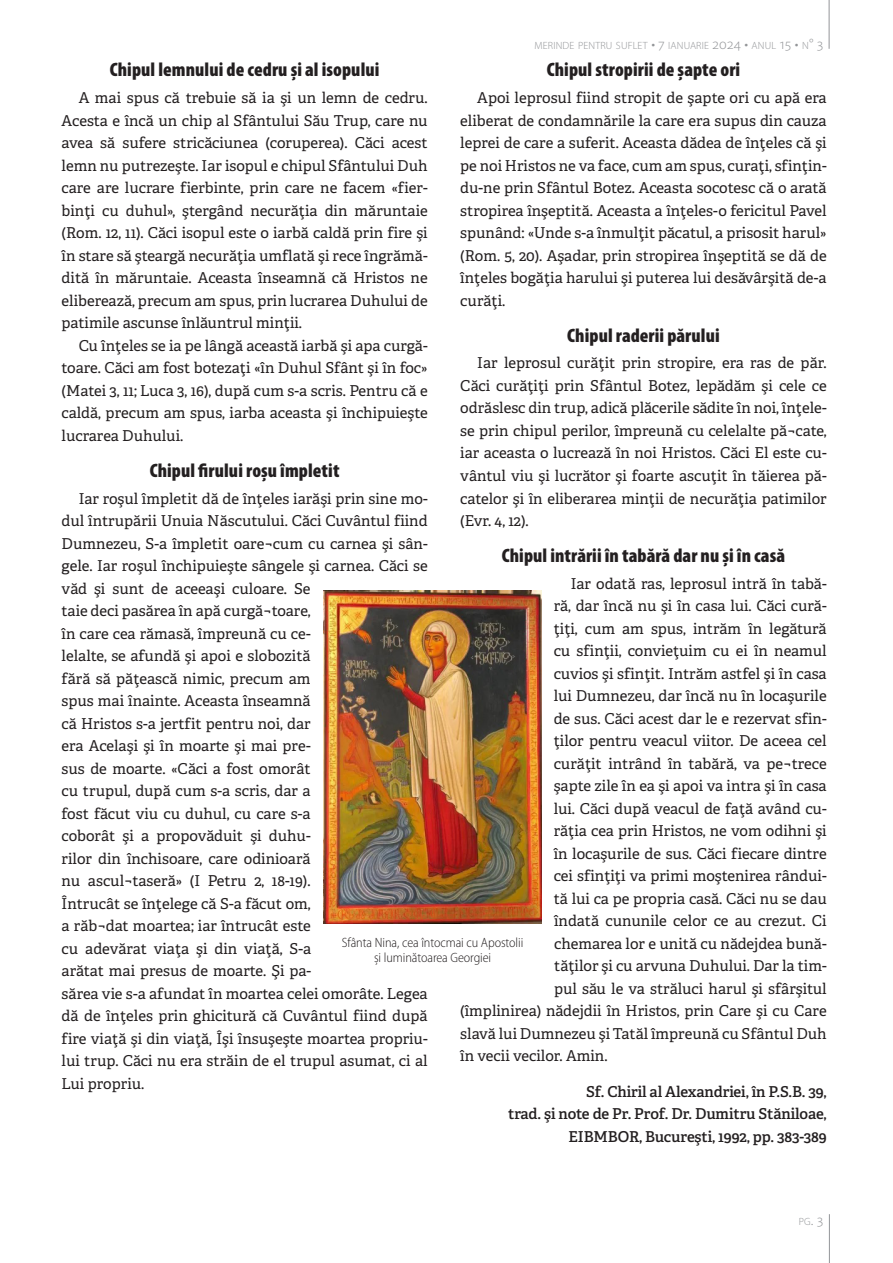
<style>
.page{position:relative;width:893px;height:1263px;background:#fff}
.page>*{position:absolute;margin:0;border:0;box-sizing:border-box;transform-origin:0 0}
.Articol_-_Secțiune{font:900 condensed 19.5px "Myriad Pro";letter-spacing:.005em;color:#231f20}
.Text{font:15px/22.5px "Adelle";color:#231f20;text-align:justify}
.Autor{font:600 15px/22.5px "Adelle";letter-spacing:-.01em;color:#231f20;text-align:right}
.Descriere_imagine{font:300 semi-condensed 13.5px/15px "Myriad Pro";letter-spacing:-.005em;color:#231f20;text-align:center}
.t1{font:300 10.5px "Myriad Pro";letter-spacing:.015em;color:#939598}
.s1{font-size:15px}
</style>
<div class="page">
<hr style="left:829px;top:0;width:1px;height:49px;background:#939598">
<hr style="left:829px;top:1214px;width:1px;height:49px;background:#939598">
<img style="left:324px;top:590px;width:217px;height:333px">
<p class="t1" style="left:535px;top:39px;width:290px">MERINDE PENTRU SUFLET <span class="s1">• 7</span> IANUARIE <span class="s1">2024 •</span> ANUL <span class="s1">15 •</span> N<span class="s1">° 3</span></p>
<p class="Articol_-_Secțiune" style="left:110px;top:57px;width:271px">Chipul lemnului de cedru şi al isopului</p>
<p class="Text" style="left:62px;top:87px;width:368px;text-indent:17px">A mai spus că trebuie să ia şi un lemn de cedru.<br>Acesta e încă un chip al Sfântului Său Trup, care nu avea să sufere stricăciunea (coruperea). Căci acest lemn nu putrezeşte. Iar isopul e chipul Sfântului Duh care are lucrare fierbinte, prin care ne facem «fier&shy;binţi cu duhul», ştergând necurăţia din măruntaie (Rom. 12, 11). Căci isopul este o iarbă caldă prin fire şi în stare să şteargă necurăţia umflată şi rece îngrămă&shy;dită în măruntaie. Aceasta înseamnă că Hristos ne eliberează, precum am spus, prin lucrarea Duhului de patimile ascunse înlăuntrul minţii.</p>
<p class="Text" style="left:62px;top:334px;width:368px;text-indent:17px">Cu înţeles se ia pe lângă această iarbă şi apa curgă&shy;toare. Căci am fost botezaţi «în Duhul Sfânt şi în foc» (Matei 3, 11; Luca 3, 16), după cum s-a scris. Pentru că e caldă, precum am spus, iarba aceasta şi închipuieşte lucrarea Duhului.</p>
<p class="Articol_-_Secțiune" style="left:150px;top:458px;width:191px">Chipul firului roşu împletit</p>
<p class="Text" style="left:62px;top:487px;width:368px;text-align:left;text-indent:17px">Iar roşul împletit dă de înţeles iarăşi prin sine mo&shy;dul întrupării Unuia Născutului. Căci Cuvântul fiind Dumnezeu, S-a împletit oare¬cum cu carnea şi sân&shy;gele. Iar roşul închipuieşte sângele şi carnea. Căci se văd şi sunt de aceeaşi culoare. Se<br>taie deci pasărea în apă curgă¬toare,<br>în care cea rămasă, împreună cu ce-<br>lelalte, se afundă şi apoi e slobozită<br>fără să păţească nimic, precum am<br>spus mai înainte. Aceasta înseamnă<br>că Hristos s-a jertfit pentru noi, dar<br>era Acelaşi şi în moarte şi mai pre-<br>sus de moarte. «Căci a fost omorât<br>cu trupul, după cum s-a scris, dar a<br>fost făcut viu cu duhul, cu care s-a<br>coborât şi a propovăduit şi duhu-<br>rilor din închisoare, care odinioară<br>nu ascul¬taseră» (I Petru 2, 18-19).<br>Întrucât se înţelege că S-a făcut om,<br>a răb¬dat moartea; iar întrucât este<br>cu adevărat viaţa şi din viaţă, S-a<br>arătat mai presus de moarte. Şi pa-<br>sărea vie s-a afundat în moartea celei omorâte. Legea dă de înţeles prin ghicitură că Cuvântul fiind după fire viaţă şi din viaţă, Îşi însuşeşte moartea propriu&shy;lui trup. Căci nu era străin de el trupul asumat, ci al Lui propriu.</p>
<p class="Articol_-_Secțiune" style="left:547px;top:57px;width:195px">Chipul stropirii de şapte ori</p>
<p class="Text" style="left:460px;top:87px;width:368px;text-indent:17px">Apoi leprosul fiind stropit de şapte ori cu apă era eliberat de condamnările la care era supus din cauza leprei de care a suferit. Aceasta dădea de înţeles că şi pe noi Hristos ne va face, cum am spus, curaţi, sfinţin&shy;du-ne prin Sfântul Botez. Aceasta socotesc că o arată stropirea înşeptită. Aceasta a înţeles-o fericitul Pavel spunând: «Unde s-a înmulţit păcatul, a prisosit harul» (Rom. 5, 20). Aşadar, prin stropirea înşeptită se dă de înţeles bogăţia harului şi puterea lui desăvârşită de-a curăţi.</p>
<p class="Articol_-_Secțiune" style="left:567px;top:323px;width:154px">Chipul raderii părului</p>
<p class="Text" style="left:460px;top:352px;width:368px;text-indent:17px">Iar leprosul curăţit prin stropire, era ras de păr.<br>Căci curăţiţi prin Sfântul Botez, lepădăm şi cele ce odrăslesc din trup, adică plăcerile sădite în noi, înţele&shy;se prin chipul perilor, împreună cu celelalte pă¬cate, iar aceasta o lucrează în noi Hristos. Căci El este cu&shy;vântul viu şi lucrător şi foarte ascuţit în tăierea pă&shy;catelor şi în eliberarea minţii de necurăţia patimilor (Evr. 4, 12).</p>
<p class="Articol_-_Secțiune" style="left:502px;top:543px;width:285px">Chipul intrării în tabără dar nu şi în casă</p>
<p class="Text" style="left:571px;top:573px;width:257px">Iar odată ras, leprosul intră în tabă-</p>
<p class="Text" style="left:554px;top:595px;width:275px">ră, dar încă nu şi în casa lui. Căci cură-</p>
<p class="Text" style="left:554px;top:618px;width:275px">ţiţi, cum am spus, intrăm în legătură</p>
<p class="Text" style="left:554px;top:640px;width:274px">cu sfinţii, convieţuim cu ei în neamul</p>
<p class="Text" style="left:554px;top:663px;width:275px">cuvios şi sfinţit. Intrăm astfel şi în casa</p>
<p class="Text" style="left:554px;top:685px;width:274px">lui Dumnezeu, dar încă nu în locaşurile</p>
<p class="Text" style="left:554px;top:708px;width:275px">de sus. Căci acest dar le e rezervat sfin-</p>
<p class="Text" style="left:554px;top:730px;width:274px">ţilor pentru veacul viitor. De aceea cel</p>
<p class="Text" style="left:554px;top:753px;width:275px">curăţit intrând în tabără, va pe¬trece</p>
<p class="Text" style="left:554px;top:775px;width:275px">şapte zile în ea şi apoi va intra şi în casa</p>
<p class="Text" style="left:554px;top:798px;width:275px">lui. Căci după veacul de faţă având cu-</p>
<p class="Text" style="left:554px;top:820px;width:275px">răţia cea prin Hristos, ne vom odihni şi</p>
<p class="Text" style="left:554px;top:843px;width:274px">în locaşurile de sus. Căci fiecare dintre</p>
<p class="Text" style="left:554px;top:865px;width:275px">cei sfinţiţi va primi moştenirea rândui-</p>
<p class="Text" style="left:554px;top:888px;width:275px">tă lui ca pe propria casă. Căci nu se dau</p>
<p class="Text" style="left:554px;top:910px;width:274px">îndată cununile celor ce au crezut. Ci</p>
<p class="Text" style="left:554px;top:933px;width:274px">chemarea lor e unită cu nădejdea bună-</p>
<p class="Text" style="left:554px;top:955px;width:274px">tăţilor şi cu arvuna Duhului. Dar la tim-</p>
<p class="Text" style="left:554px;top:978px;width:274px">pul său le va străluci harul şi sfârşitul</p>
<p class="Text" style="left:460px;top:1000px;width:368px">(împlinirea) nădejdii în Hristos, prin Care şi cu Care</p>
<p class="Text" style="left:460px;top:1023px;width:368px">slavă lui Dumnezeu şi Tatăl împreună cu Sfântul Duh</p>
<p class="Text" style="left:460px;top:1045px;width:149px">în vecii vecilor. Amin.</p>
<p class="Autor" style="left:508px;top:1080px;width:320px">Sf. Chiril al Alexandriei, în P.S.B. 39,<br>trad. şi note de Pr. Prof. Dr. Dumitru Stăniloae,<br>EIBMBOR, Bucureşti, 1992, pp. 383-389</p>
<p class="Descriere_imagine" style="left:342px;top:935px;width:183px">Sfânta Nina, cea întocmai cu Apostolii și luminătoarea Georgiei</p>
<p class="t1" style="left:799px;top:1215px;width:26px">PG<span class="s1">. 3</span></p>
</div>
